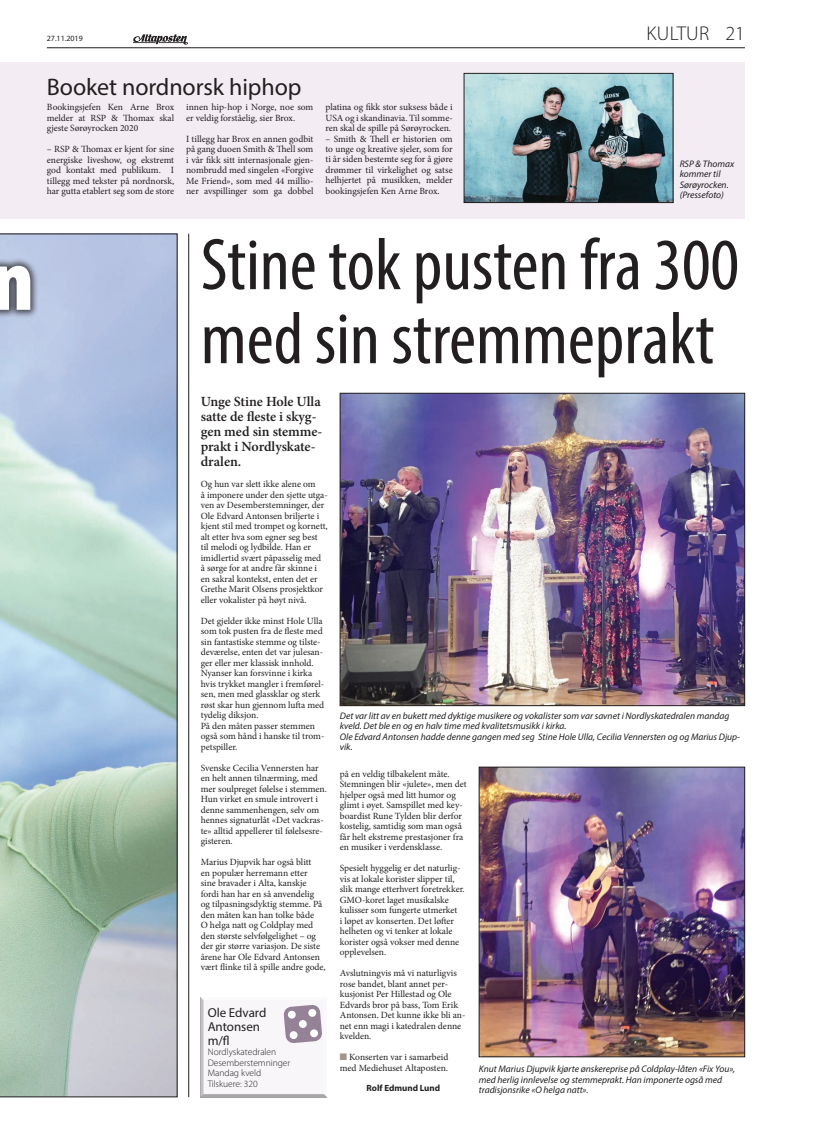
<style>
.page{position:relative;width:823px;height:1134px;background:#fff}
.page>*{position:absolute;margin:0;border:0;box-sizing:border-box;transform-origin:0 0}
.t1{font:900 condensed 88px "Myriad Pro";color:#fff}
.t2{font:condensed 74px/74px "Myriad Pro";color:#231f20}
.t3{font:24px "Myriad Pro";letter-spacing:-.005em;color:#231f20}
.t4{font:300 20px "Myriad Pro";letter-spacing:.015em;color:#231f20}
.t5{font:600 14px/15px "Minion Pro";letter-spacing:-.005em;color:#231f20}
.t6{font:13px/14px "Myriad Pro";letter-spacing:-.005em;color:#231f20}
.t7{font:9.5px/10.5px "Minion Pro";letter-spacing:-.005em;color:#231f20}
.t8{font:italic 9.5px/10.5px "Myriad Pro";color:#231f20}
.t9{font:300 9.5px/10.5px "Myriad Pro";letter-spacing:-.005em;color:#231f20}
.t10{font:700 9px "Myriad Pro";color:#231f20}
.t11{font:8px "Myriad Pro";color:#231f20}
.s1{color:#a19689}
</style>
<div class="page">
<hr style="left:47px;top:48px;width:697px;height:1px;background:#231f20">
<svg style="left:133px;top:34px;width:55px;height:11px"></svg>
<img style="left:341px;top:395px;width:401px;height:309px">
<div style="left:339px;top:393px;width:405px;height:313px;border:1px solid #231f20"></div>
<img style="left:480px;top:769px;width:262px;height:286px">
<div style="left:478px;top:767px;width:266px;height:290px;border:1px solid #231f20"></div>
<hr style="left:188px;top:234px;width:1px;height:863px;background:#231f20">
<div style="left:199px;top:996px;width:128px;height:102px;background:#231f20;opacity:.75"></div>
<svg style="left:283px;top:1005px;width:39px;height:38px"></svg>
<div style="left:310px;top:1029px;width:8px;height:8px;background:#fff;border-radius:50%"></div>
<div style="left:308px;top:1009px;width:8px;height:8px;background:#fff;border-radius:50%"></div>
<div style="left:298px;top:1020px;width:9px;height:8px;background:#fff;border-radius:50%"></div>
<div style="left:289px;top:1031px;width:8px;height:8px;background:#fff;border-radius:50%"></div>
<svg style="left:287px;top:1010px;width:9px;height:9px"></svg>
<svg style="left:0;top:234px;width:177px;height:863px;background:#b0c6cb"></svg>
<div style="left:0;top:239px;width:39px;height:97px;background:#231f20;opacity:.75"></div>
<div style="left:0;top:62px;width:744px;height:157px;background:#f3edf3"></div>
<img style="left:465px;top:75px;width:206px;height:126px">
<div style="left:463px;top:73px;width:210px;height:130px;border:1px solid #231f20"></div>
<h1 class="t1" style="left:-8px;top:231px;width:44px">n</h1>
<p class="t11" style="left:47px;top:33px;width:37px">27.11.2019</p>
<h3 class="t4" style="left:646px;top:22px;width:100px">KULTUR 21</h3>
<h3 class="t3" style="left:47px;top:72px;width:256px">Booket nordnorsk hiphop</h3>
<p class="t7" style="left:47px;top:102px;width:129px;text-align:justify">Bookingsjefen Ken Arne Brox melder at RSP &amp; Thomax skal gjeste Sørøyrocken 2020</p>
<p class="t7" style="left:47px;top:144px;width:129px;text-align:justify">– RSP &amp; Thomax er kjent for sine energiske liveshow, og ekstremt god kontakt med publikum. I tillegg med tekster på nordnorsk, har gutta etablert seg som de store</p>
<p class="t7" style="left:186px;top:102px;width:129px">innen hip-hop i Norge, noe som er veldig forståelig, sier Brox.</p>
<p class="t7" style="left:186px;top:133px;width:129px;text-align:justify">I tillegg har Brox en annen godbit på gang duoen Smith &amp; Thell som i vår fikk sitt internasjonale gjen&shy;nombrudd med singelen «Forgive Me Friend», som med 44 millio&shy;ner avspillinger som ga dobbel</p>
<p class="t7" style="left:325px;top:102px;width:129px;text-align:justify">platina og fikk stor suksess både i USA og i skandinavia. Til somme&shy;ren skal de spille på Sørøyrocken.</p>
<p class="t7" style="left:325px;top:133px;width:129px;text-align:justify">– Smith &amp; Thell er historien om to unge og kreative sjeler, som for ti år siden bestemte seg for å gjøre drømmer til virkelighet og satse helhjertet på musikken, melder bookingsjefen Ken Arne Brox.</p>
<p class="t8" style="left:679px;top:158px;width:56px">RSP &amp; Thomax kommer til<br>Sørøyrocken. (Pressefoto)</p>
<h2 class="t2" style="left:201px;top:227px;width:539px">Stine tok pusten fra 300 med sin stremmeprakt</h2>
<h3 class="t5" style="left:201px;top:394px;width:123px">Unge Stine Hole Ulla satte de fleste i skyg&shy;gen med sin stemme&shy;prakt i Nordlyskate&shy;dralen.</h3>
<p class="t7" style="left:201px;top:479px;width:128px">Og hun var slett ikke alene om<br>å imponere under den sjette utga&shy;ven av Desemberstemninger, der<br>Ole Edvard Antonsen briljerte i kjent stil med trompet og kornett, alt etter hva som egner seg best til melodi og lydbilde. Han er imidlertid svært påpasselig med<br>å sørge for at andre får skinne i en sakral kontekst, enten det er<br>Grethe Marit Olsens prosjektkor eller vokalister på høyt nivå.</p>
<p class="t7" style="left:201px;top:615px;width:125px">Det gjelder ikke minst Hole Ulla som tok pusten fra de fleste med sin fantastiske stemme og tilste&shy;deværelse, enten det var julesan&shy;ger eller mer klassisk innhold.<br>Nyanser kan forsvinne i kirka hvis trykket mangler i fremførel&shy;sen, men med glassklar og sterk røst skar hun gjennom lufta med tydelig diksjon.<br>På den måten passer stemmen også som hånd i hanske til trom&shy;petspiller.</p>
<p class="t7" style="left:201px;top:762px;width:128px">Svenske Cecilia Vennersten har en helt annen tilnærming, med mer soulpreget følelse i stemmen.<br>Hun virket en smule introvert i denne sammenhengen, selv om hennes signaturlåt «Det vackras&shy;te» alltid appellerer til følelsesre&shy;gisteren.</p>
<p class="t7" style="left:201px;top:857px;width:126px">Marius Djupvik har også blitt<br>en populær herremann etter<br>sine bravader i Alta, kanskje fordi han har en så anvendelig og tilpasningsdyktig stemme. På den måten kan han tolke både<br>O helga natt og Coldplay med den største selvfølgelighet – og der gir større variasjon. De siste årene har Ole Edvard Antonsen vært flinke til å spille andre gode,</p>
<h3 class="t6" style="left:208px;top:1005px;width:60px">Ole Edvard<br>Antonsen m/fl</h3>
<p class="t9" style="left:208px;top:1047px;width:84px">Nordlyskatedralen<br>Desemberstemninger<br>Mandag kveld<br>Tilskuere: 320</p>
<p class="t8" style="left:339px;top:710px;width:401px">Det var litt av en bukett med dyktige musikere og vokalister som var savnet i Nordlyskatedralen mandag kveld. Det ble en og en halv time med kvalitetsmusikk i kirka.<br>Ole Edvard Antonsen hadde denne gangen med seg Stine Hole Ulla, Cecilia Vennersten og og Marius Djup&shy;vik.</p>
<p class="t7" style="left:339px;top:768px;width:128px">på en veldig tilbakelent måte.<br>Stemningen blir «julete», men det hjelper også med litt humor og glimt i øyet. Samspillet med key&shy;boardist Rune Tylden blir derfor kostelig, samtidig som man også får helt ekstreme prestasjoner fra en musiker i verdensklasse.</p>
<p class="t7" style="left:339px;top:863px;width:126px">Spesielt hyggelig er det naturlig&shy;vis at lokale korister slipper til, slik mange etterhvert foretrekker.<br>GMO-koret laget musikalske kulisser som fungerte utmerket<br>i løpet av konserten. Det løfter helheten og vi tenker at lokale korister også vokser med denne opplevelsen.</p>
<p class="t7" style="left:339px;top:968px;width:127px">Avslutningvis må vi naturligvis rose bandet, blant annet per&shy;kusjonist Per Hillestad og Ole<br>Edvards bror på bass, Tom Erik<br>Antonsen. Det kunne ikke bli an&shy;net enn magi i katedralen denne kvelden.</p>
<p class="t7" style="left:339px;top:1052px;width:110px"><span class="s1">■</span> Konserten var i samarbeid med Mediehuset Altaposten.</p>
<p class="t10" style="left:366px;top:1082px;width:75px">Rolf Edmund Lund</p>
<p class="t8" style="left:478px;top:1064px;width:258px">Knut Marius Djupvik kjørte ønskereprise på Coldplay-låten «Fix You», med herlig innlevelse og stemmeprakt. Han imponerte også med tradisjonsrike «O helga natt».</p>
</div>
